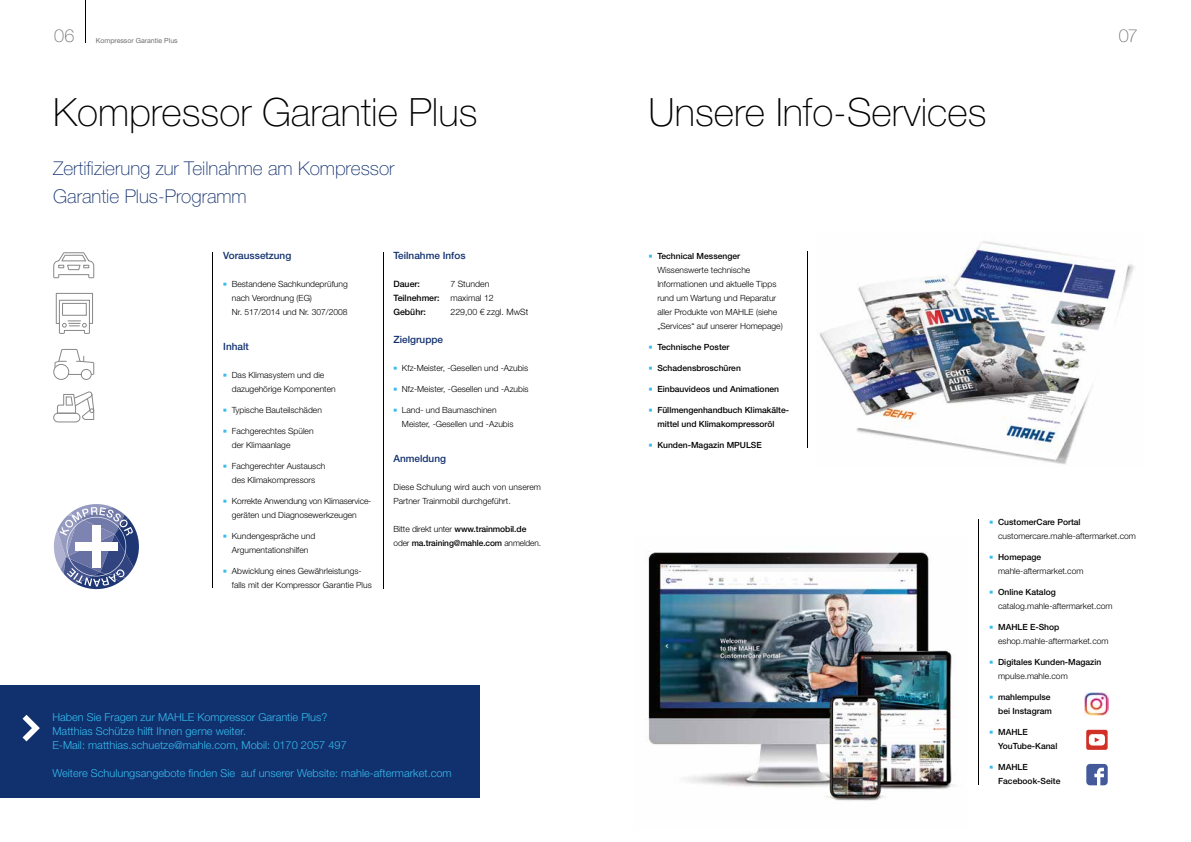
<style>
.page{position:relative;width:1191px;height:842px;background:#fff}
.page>*{position:absolute;margin:0;border:0;box-sizing:border-box;transform-origin:0 0}
.t1{font:100 39px "Helvetica Neue LT Std";color:#000}
.t2{font:100 19px/28px "Helvetica Neue LT Std";color:#11306e}
.t3{font:100 18px "Helvetica Neue LT Std";color:#706f6f}
.t4{font:300 11px/14px "Helvetica Neue LT Std";color:#36bcee}
.t5{font:500 10px "Helvetica Neue LT Std";color:#11306e}
.t6{font:500 8.8px/14px "Helvetica Neue LT Std";color:#000}
.t7{font:300 8.8px "Helvetica Neue LT Std";color:#000}
.t8{font:300 8.5px/14px "Helvetica Neue LT Std";color:#000}
.t9{font:500 8.5px/14px "Helvetica Neue LT Std";color:#000}
.t10{font:7px "Helvetica Neue LT Std";color:#706f6f}
.s1{color:#36bcee}
.s2{font-weight:300}
.s3{font-weight:500}
</style>
<div class="page">
<hr style="left:85px;top:0;width:1px;height:42px;background:#000">
<img style="left:648px;top:552px;width:308px;height:249px">
<div style="left:0;top:685px;width:479px;height:113px;background:#11306e"></div>
<hr style="left:212px;top:252px;width:1px;height:336px;background:#000">
<hr style="left:383px;top:252px;width:1px;height:336px;background:#000">
<svg style="left:53px;top:349px;width:41px;height:31px"></svg>
<svg style="left:53px;top:252px;width:41px;height:26px"></svg>
<svg style="left:56px;top:293px;width:37px;height:41px"></svg>
<svg style="left:53px;top:391px;width:41px;height:31px"></svg>
<img style="left:819px;top:241px;width:316px;height:224px">
<hr style="left:978px;top:519px;width:1px;height:265px;background:#000">
<svg style="left:1086px;top:764px;width:21px;height:21px"></svg>
<div style="left:1086px;top:730px;width:21px;height:20px;background:#d03025;border-radius:2px"></div>
<svg style="left:1088px;top:734px;width:17px;height:11px"></svg>
<img style="left:1084px;top:692px;width:24px;height:24px">
<hr style="left:807px;top:252px;width:1px;height:196px;background:#000">
<svg style="left:23px;top:715px;width:17px;height:26px"></svg>
<svg style="left:54px;top:504px;width:85px;height:85px"></svg>
<h3 class="t3" style="left:54px;top:25px;width:22px">06</h3>
<h3 class="t3" style="left:1119px;top:25px;width:20px">07</h3>
<p class="t10" style="left:96px;top:36px;width:84px">Kompressor Garantie Plus</p>
<h1 class="t1" style="left:53px;top:90px;width:426px">Kompressor Garantie Plus</h1>
<h1 class="t1" style="left:648px;top:90px;width:339px">Unsere Info-Services</h1>
<h2 class="t2" style="left:53px;top:154px;width:343px">Zertifizierung zur Teilnahme am Kompressor<br>Garantie Plus-Programm</h2>
<p class="t5" style="left:223px;top:249px;width:69px">Voraussetzung</p>
<p class="t8" style="left:232px;top:277px;width:117px;text-indent:-9px"><span class="s1">■</span> Bestandene Sachkundeprüfung nach Verordnung (EG)<br>Nr. 517/2014 und Nr. 307/2008</p>
<p class="t5" style="left:223px;top:340px;width:27px">Inhalt</p>
<p class="t8" style="left:232px;top:368px;width:105px;text-indent:-9px"><span class="s1">■</span> Das Klimasystem und die dazugehörige Komponenten</p>
<p class="t8" style="left:223px;top:403px;width:100px"><span class="s1">■</span> Typische Bauteilschäden</p>
<p class="t8" style="left:232px;top:424px;width:83px;text-indent:-9px"><span class="s1">■</span> Fachgerechtes Spülen der Klimaanlage</p>
<p class="t8" style="left:223px;top:459px;width:104px;text-align:center"><span class="s1">■</span> Fachgerechter Austausch des Klimakompressors</p>
<p class="t8" style="left:232px;top:494px;width:141px;text-indent:-9px"><span class="s1">■</span> Korrekte Anwendung von Klimaservice&shy;geräten und Diagnosewerkzeugen</p>
<p class="t8" style="left:223px;top:529px;width:93px;text-align:center"><span class="s1">■</span> Kundengespräche und<br>Argumentationshilfen</p>
<p class="t8" style="left:232px;top:564px;width:141px;text-indent:-9px"><span class="s1">■</span> Abwicklung eines Gewährleistungs&shy;falls mit der Kompressor Garantie Plus</p>
<p class="t5" style="left:393px;top:249px;width:74px">Teilnahme Infos</p>
<p class="t6" style="left:393px;top:277px;width:28px">Dauer:</p>
<p class="t6" style="left:393px;top:277px;width:102px;text-indent:57px"><span class="s2">7 Stunden<br></span>Teilnehmer: <span class="s2">maximal 12<br></span>Gebühr:</p>
<p class="t7" style="left:450px;top:306px;width:79px">229,00 € zzgl. MwSt</p>
<p class="t5" style="left:393px;top:333px;width:51px">Zielgruppe</p>
<p class="t8" style="left:393px;top:361px;width:136px"><span class="s1">■</span> Kfz-Meister, -Gesellen und -Azubis</p>
<p class="t8" style="left:393px;top:382px;width:137px"><span class="s1">■</span> Nfz-Meister, -Gesellen und -Azubis</p>
<p class="t8" style="left:402px;top:403px;width:113px;text-indent:-9px"><span class="s1">■</span> Land- und Baumaschinen<br>Meister, -Gesellen und -Azubis</p>
<p class="t5" style="left:393px;top:452px;width:54px">Anmeldung</p>
<p class="t8" style="left:393px;top:480px;width:149px">Diese Schulung wird auch von unserem<br>Partner Trainmobil durchgeführt.</p>
<p class="t9" style="left:393px;top:522px;width:149px"><span class="s2">Bitte direkt unter</span> www.trainmobil.de <span class="s2">oder</span> ma.training@mahle.com <span class="s2">anmelden.</span></p>
<p class="t4" style="left:52px;top:710px;width:296px">Haben Sie Fragen zur MAHLE Kompressor Garantie Plus?<br>Matthias Schütze hilft Ihnen gerne weiter.<br>E-Mail: matthias.schuetze@mahle.com, Mobil: 0170 2057 497</p>
<p class="t4" style="left:52px;top:766px;width:401px">Weitere Schulungsangebote finden Sie auf unserer Website: mahle-aftermarket.com</p>
<p class="t8" style="left:657px;top:249px;width:127px;text-indent:-9px"><span class="s1">■</span> <span class="s3">Technical Messenger<br></span>Wissenswerte technische<br>Informationen und aktuelle Tipps rund um Wartung und Reparatur aller Produkte von MAHLE (siehe „Services“ auf unserer Homepage)</p>
<p class="t9" style="left:649px;top:340px;width:82px"><span class="s1">■</span> Technische Poster</p>
<p class="t9" style="left:649px;top:361px;width:93px"><span class="s1">■</span> Schadensbroschüren</p>
<p class="t9" style="left:649px;top:382px;width:132px"><span class="s1">■</span> Einbauvideos und Animationen</p>
<p class="t9" style="left:657px;top:403px;width:133px;text-indent:-9px"><span class="s1">■</span> Füllmengenhandbuch Klimakälte&shy;mittel und Klimakompressoröl</p>
<p class="t9" style="left:649px;top:438px;width:114px"><span class="s1">■</span> Kunden-Magazin MPULSE</p>
<p class="t8" style="left:998px;top:515px;width:139px;text-indent:-9px"><span class="s1">■</span> <span class="s3">CustomerCare Portal </span>customercare.mahle-aftermarket.com</p>
<p class="t8" style="left:998px;top:550px;width:87px;text-indent:-9px"><span class="s1">■</span> <span class="s3">Homepage </span>mahle-aftermarket.com</p>
<p class="t8" style="left:998px;top:585px;width:116px;text-indent:-9px"><span class="s1">■</span> <span class="s3">Online Katalog </span>catalog.mahle-aftermarket.com</p>
<p class="t8" style="left:998px;top:620px;width:112px;text-indent:-9px"><span class="s1">■</span> <span class="s3">MAHLE E-Shop </span>eshop.mahle-aftermarket.com</p>
<p class="t9" style="left:998px;top:655px;width:105px;text-indent:-9px"><span class="s1">■</span> Digitales Kunden-Magazin <span class="s2">mpulse.mahle.com</span></p>
<p class="t9" style="left:989px;top:690px;width:64px;text-align:right"><span class="s1">■</span> mahlempulse bei Instagram</p>
<p class="t9" style="left:998px;top:725px;width:61px;text-indent:-9px"><span class="s1">■</span> MAHLE<br>YouTube-Kanal</p>
<p class="t9" style="left:998px;top:760px;width:64px;text-indent:-9px"><span class="s1">■</span> MAHLE<br>Facebook-Seite</p>
</div>
